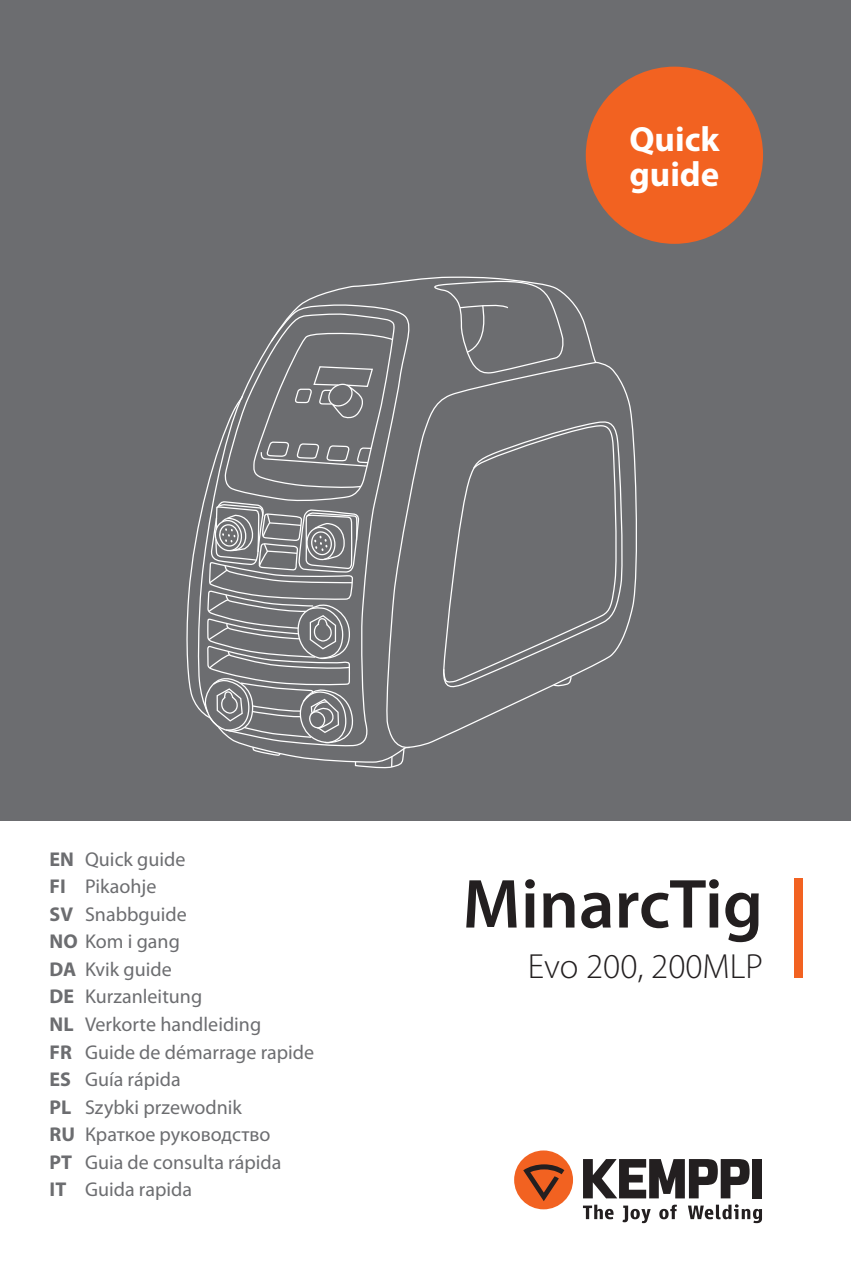
<style>
.page{position:relative;width:851px;height:1276px;background:#fff}
.page>*{position:absolute;margin:0;border:0;box-sizing:border-box;transform-origin:0 0}
.kemppi_product_name{font:600 70px "Myriad Pro";color:#231f20}
.product_model{font:300 35px "Myriad Pro";color:#231f20}
.kemppi_booklet_name{font:700 35px/35px "Myriad Pro";color:#fff}
.kemppi_cover_text{font:20px "Myriad Pro";color:#6c6d70}
.s1{font-weight:700}
</style>
<div class="page">
<div style="left:0;top:0;width:850px;height:820px;background:#6c6d70"></div>
<svg style="left:186px;top:276px;width:451px;height:473px"></svg>
<svg style="left:425px;top:280px;width:140px;height:81px"></svg>
<svg style="left:226px;top:304px;width:189px;height:57px"></svg>
<svg style="left:405px;top:361px;width:192px;height:387px"></svg>
<svg style="left:442px;top:419px;width:182px;height:272px"></svg>
<svg style="left:442px;top:424px;width:175px;height:259px"></svg>
<svg style="left:197px;top:313px;width:208px;height:456px"></svg>
<svg style="left:552px;top:675px;width:20px;height:12px"></svg>
<div style="left:794px;top:878px;width:9px;height:99px;background:#f26221"></div>
<div style="left:514px;top:1150px;width:59px;height:59px;background:#f26221;border-radius:50%"></div>
<svg style="left:523px;top:1164px;width:41px;height:37px"></svg>
<svg style="left:583px;top:1204px;width:178px;height:19px"></svg>
<div style="left:752px;top:1159px;width:10px;height:39px;background:#231f20"></div>
<svg style="left:583px;top:1159px;width:166px;height:39px"></svg>
<div style="left:585px;top:67px;width:178px;height:177px;background:#f26221;border-radius:50%"></div>
<p class="kemppi_booklet_name" style="left:629px;top:120px;width:92px">Quick guide</p>
<p class="kemppi_cover_text" style="left:50px;top:846px;width:137px"><span class="s1">EN</span> Quick guide</p>
<p class="kemppi_cover_text" style="left:50px;top:874px;width:108px"><span class="s1">FI</span> Pikaohje</p>
<p class="kemppi_cover_text" style="left:50px;top:901px;width:138px"><span class="s1">SV</span> Snabbguide</p>
<p class="kemppi_cover_text" style="left:50px;top:929px;width:132px"><span class="s1">NO</span> Kom i gang</p>
<p class="kemppi_cover_text" style="left:50px;top:957px;width:124px"><span class="s1">DA</span> Kvik guide</p>
<p class="kemppi_cover_text" style="left:50px;top:984px;width:154px"><span class="s1">DE</span> Kurzanleitung</p>
<p class="kemppi_cover_text" style="left:50px;top:1012px;width:213px"><span class="s1">NL</span> Verkorte handleiding</p>
<p class="kemppi_cover_text" style="left:50px;top:1039px;width:266px"><span class="s1">FR</span> Guide de démarrage rapide</p>
<p class="kemppi_cover_text" style="left:50px;top:1067px;width:132px"><span class="s1">ES</span> Guía rápida</p>
<p class="kemppi_cover_text" style="left:50px;top:1094px;width:194px"><span class="s1">PL</span> Szybki przewodnik</p>
<p class="kemppi_cover_text" style="left:50px;top:1122px;width:222px"><span class="s1">RU</span> Краткое руководство</p>
<p class="kemppi_cover_text" style="left:50px;top:1149px;width:233px"><span class="s1">PT</span> Guia de consulta rápida</p>
<p class="kemppi_cover_text" style="left:50px;top:1177px;width:144px"><span class="s1">IT</span> Guida rapida</p>
<p class="kemppi_product_name" style="left:462px;top:859px;width:302px">MinarcTig</p>
<p class="product_model" style="left:527px;top:945px;width:237px">Evo 200, 200MLP</p>
</div>
